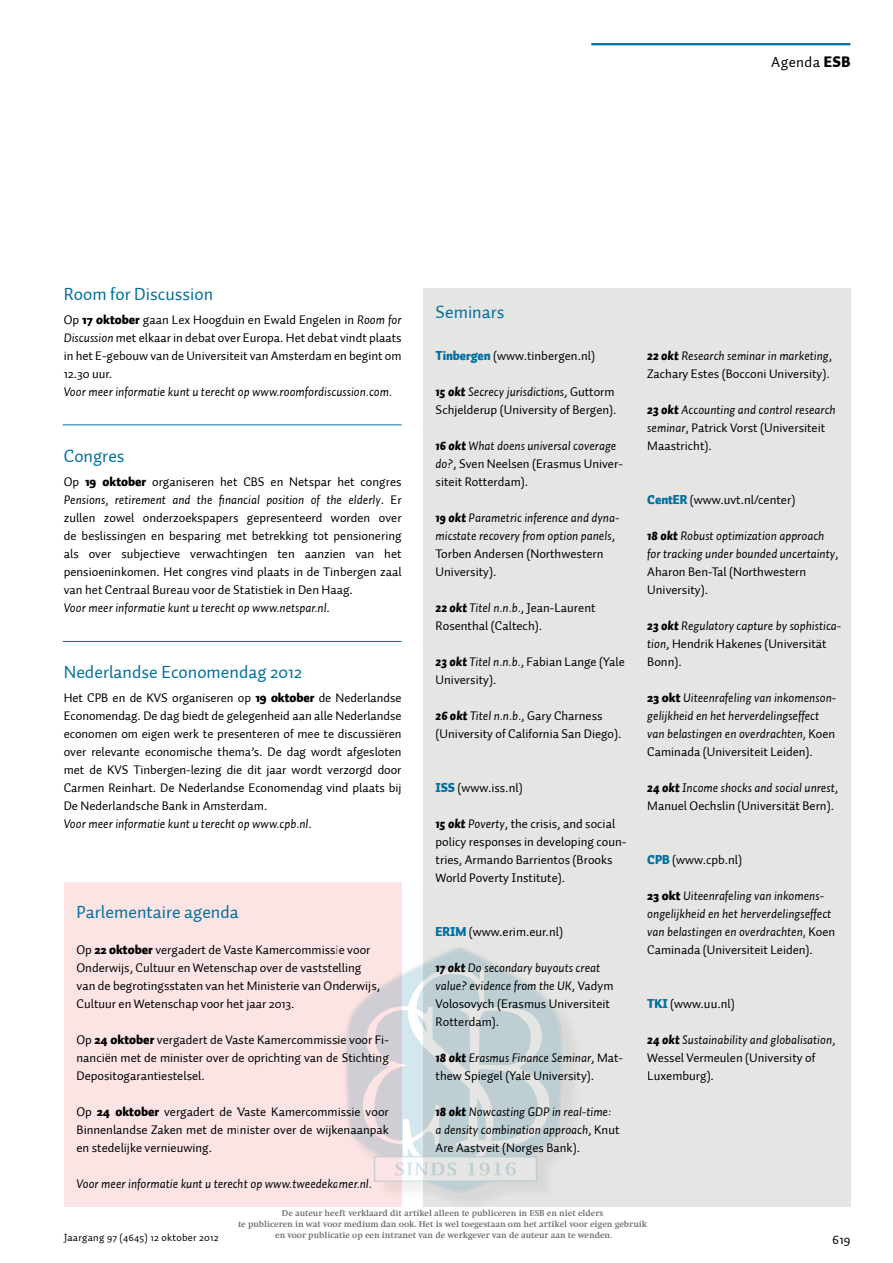
<style>
.page{position:relative;width:893px;height:1263px;background:#fff}
.page>*{position:absolute;margin:0;border:0;box-sizing:border-box;transform-origin:0 0}
.t1{font:18px "Auto 1";color:#006f9f}
.t2{font:15px "Auto 1";letter-spacing:.025em;color:#000}
.t3{font:13.5px "Auto 1";color:#000}
.t4{font:12.75px/18px "Auto 1";color:#000}
.t5{font:italic 12.75px/18px "Auto 1";color:#000}
.t6{font:10.5px "Auto 1";letter-spacing:.025em;color:#000}
.t7{font:700 9px/10.8px "Swift";color:#6d6e71;text-align:center}
.s1{font-weight:900}
.s2{font-style:italic}
.s3{font-weight:900;color:#006f9f}
.s4{font-weight:900;font-style:italic}
.s5{font-style:normal}
.s6{font-weight:900;font-style:normal}
</style>
<div class="page">
<hr style="left:591px;top:43px;width:259px;height:2px;background:#006f9f">
<div style="left:64px;top:882px;width:338px;height:324px;background:#fbe4e3"></div>
<div style="left:423px;top:288px;width:427px;height:918px;background:#e5e5e3"></div>
<hr style="left:63px;top:424px;width:339px;height:1px;background:#006f9f">
<hr style="left:63px;top:641px;width:339px;height:1px;background:#006f9f">
<div style="left:346px;top:948px;width:238px;height:266px;background:#000;opacity:.35"></div>
<svg style="left:346px;top:947px;width:221px;height:250px"></svg>
<svg style="left:374px;top:1178px;width:163px;height:4px"></svg>
<svg style="left:362px;top:965px;width:190px;height:213px"></svg>
<p class="t2" style="left:771px;top:53px;width:81px">Agenda <span class="s1">ESB</span></p>
<h1 class="t1" style="left:64px;top:283px;width:151px">Room for Discussion</h1>
<p class="t4" style="left:64px;top:311px;width:339px;text-align:justify">Op <span class="s1">17 oktober</span> gaan Lex Hoogduin en Ewald Engelen in <span class="s2">Room for Discussion</span> met elkaar in debat over Europa. Het debat vindt plaats in het E-gebouw van de Universiteit van Amsterdam en begint om 12.30 uur.</p>
<p class="t5" style="left:64px;top:383px;width:330px">Voor meer informatie kunt u terecht op www.roomfordiscussion.com.</p>
<h1 class="t1" style="left:64px;top:445px;width:62px">Congres</h1>
<p class="t4" style="left:64px;top:473px;width:339px">Op <span class="s1">19 oktober</span> organiseren het CBS en Netspar het congres <span class="s2">Pensions, retirement and the financial position of the elderly</span>. Er zullen zowel onderzoekspapers gepresenteerd worden over de beslissingen en besparing met betrekking tot pensionering als over subjectieve verwachtingen ten aanzien van het pensioeninkomen. Het congres vind plaats in de Tinbergen zaal van het Centraal Bureau voor de Statistiek in Den Haag.<br><span class="s2">Voor meer informatie kunt u terecht op www.netspar.nl</span>.</p>
<h1 class="t1" style="left:64px;top:661px;width:240px">Nederlandse Economendag 2012</h1>
<p class="t4" style="left:64px;top:689px;width:339px">Het CPB en de KVS organiseren op <span class="s1">19 oktober</span> de Nederlandse Economendag. De dag biedt de gelegenheid aan alle Nederlandse economen om eigen werk te presenteren of mee te discussiëren over relevante economische thema’s. De dag wordt afgesloten met de KVS Tinbergen-lezing die dit jaar wordt verzorgd door Carmen Reinhart. De Nederlandse Economendag vind plaats bij De Nederlandsche Bank in Amsterdam.<br><span class="s2">Voor meer informatie kunt u terecht op www.cpb.nl</span>.</p>
<h1 class="t1" style="left:77px;top:901px;width:164px">Parlementaire agenda</h1>
<p class="t4" style="left:77px;top:941px;width:305px">Op <span class="s1">22 oktober</span> vergadert de Vaste Kamercommissie voor Onderwijs, Cultuur en Wetenschap over de vaststelling van de begrotingsstaten van het Ministerie van Onderwijs, Cultuur en Wetenschap voor het jaar 2013.</p>
<p class="t4" style="left:77px;top:1031px;width:314px;text-align:justify">Op <span class="s1">24 oktober</span> vergadert de Vaste Kamercommissie voor Fi&shy;nanciën met de minister over de oprichting van de Stichting Depositogarantiestelsel.</p>
<p class="t4" style="left:77px;top:1103px;width:314px;text-align:justify">Op <span class="s1">24 oktober</span> vergadert de Vaste Kamercommissie voor Binnenlandse Zaken met de minister over de wijkenaanpak en stedelijke vernieuwing.</p>
<p class="t5" style="left:77px;top:1175px;width:297px">Voor meer informatie kunt u terecht op www.tweedekamer.nl.</p>
<h1 class="t1" style="left:436px;top:301px;width:70px">Seminars</h1>
<p class="t4" style="left:436px;top:347px;width:161px"><span class="s3">Tinbergen</span> (www.tinbergen.nl)</p>
<p class="t4" style="left:436px;top:383px;width:182px"><span class="s4">15 okt</span> <span class="s2">Secrecy jurisdictions</span>, Guttorm<br>Schjelderup (University of Bergen).</p>
<p class="t4" style="left:436px;top:437px;width:189px"><span class="s4">16 okt</span> <span class="s2">What doens universal coverage do?</span>, Sven Neelsen (Erasmus Univer&shy;siteit Rotterdam).</p>
<p class="t5" style="left:436px;top:509px;width:185px"><span class="s1">19 okt</span> Parametric inference and dyna&shy;micstate recovery from option panels<span class="s5">,<br>Torben Andersen (Northwestern<br>University).</span></p>
<p class="t4" style="left:436px;top:599px;width:161px"><span class="s4">22 okt</span> <span class="s2">Titel n.n.b.</span>, Jean-Laurent<br>Rosenthal (Caltech).</p>
<p class="t4" style="left:436px;top:653px;width:191px"><span class="s4">23 okt</span> <span class="s2">Titel n.n.b.</span>, Fabian Lange (Yale<br>University).</p>
<p class="t4" style="left:436px;top:707px;width:187px"><span class="s4">26 okt</span> <span class="s2">Titel n.n.b.</span>, Gary Charness (University of California San Diego).</p>
<p class="t4" style="left:436px;top:779px;width:89px"><span class="s3">ISS</span> (www.iss.nl)</p>
<p class="t4" style="left:436px;top:815px;width:192px"><span class="s4">15 okt</span> <span class="s2">Poverty</span>, the crisis, and social policy responses in developing coun&shy;tries, Armando Barrientos (Brooks World Poverty Institute).</p>
<p class="t4" style="left:436px;top:923px;width:129px"><span class="s3">ERIM</span> (www.erim.eur.nl)</p>
<p class="t4" style="left:436px;top:959px;width:179px"><span class="s4">17 okt</span> <span class="s2">Do secondary buyouts creat value? evidence from the UK</span>, Vadym<br>Volosovych (Erasmus Universiteit<br>Rotterdam).</p>
<p class="t4" style="left:436px;top:1049px;width:189px"><span class="s4">18 okt</span> <span class="s2">Erasmus Finance Seminar</span>, Mat&shy;thew Spiegel (Yale University).</p>
<p class="t5" style="left:436px;top:1103px;width:185px"><span class="s1">18 okt</span> Nowcasting GDP in real-time: a density combination approach<span class="s5">, Knut<br>Are Aastveit (Norges Bank).</span></p>
<p class="t4" style="left:647px;top:347px;width:186px"><span class="s4">22 okt</span> <span class="s2">Research seminar in marketing</span>,<br>Zachary Estes (Bocconi University).</p>
<p class="t4" style="left:647px;top:401px;width:190px"><span class="s4">23 okt</span> <span class="s2">Accounting and control research seminar</span>, Patrick Vorst (Universiteit<br>Maastricht).</p>
<p class="t4" style="left:647px;top:491px;width:150px"><span class="s3">CentER</span> (www.uvt.nl/center)</p>
<p class="t5" style="left:647px;top:527px;width:193px"><span class="s1">18 okt</span> Robust optimization approach for tracking under bounded uncertainty<span class="s5">,<br>Aharon Ben-Tal (Northwestern<br>University).</span></p>
<p class="t5" style="left:647px;top:617px;width:195px"><span class="s1">23 okt</span> Regulatory capture by sophistica&shy;tion<span class="s5">, Hendrik Hakenes (Universität<br>Bonn).</span></p>
<p class="t5" style="left:647px;top:689px;width:190px"><span class="s6">23 okt</span> Uiteenrafeling van inkomenson&shy;gelijkheid en het herverdelingseffect van belastingen en overdrachten, <span class="s5">Koen Caminada (Universiteit Leiden).</span></p>
<p class="t4" style="left:647px;top:779px;width:192px"><span class="s4">24 okt</span> <span class="s2">Income shocks and social unrest</span>,<br>Manuel Oechslin (Universität Bern).</p>
<p class="t4" style="left:647px;top:851px;width:96px"><span class="s3">CPB</span> (www.cpb.nl)</p>
<p class="t5" style="left:647px;top:887px;width:189px"><span class="s6">23 okt</span> Uiteenrafeling van inkomens&shy;ongelijkheid en het herverdelingseffect van belastingen en overdrachten, <span class="s5">Koen Caminada (Universiteit Leiden).</span></p>
<p class="t4" style="left:647px;top:995px;width:89px"><span class="s3">TKI</span> (www.uu.nl)</p>
<p class="t4" style="left:647px;top:1031px;width:190px"><span class="s4">24 okt</span> <span class="s2">Sustainability and globalisation</span>,<br>Wessel Vermeulen (University of<br>Luxemburg).</p>
<p class="t7" style="left:238px;top:1208px;width:411px">De auteur heeft verklaard dit artikel alleen te publiceren in ESB en niet elders<br>te publiceren in wat voor medium dan ook. Het is wel toegestaan om het artikel voor eigen gebruik en voor publicatie op een intranet van de werkgever van de auteur aan te wenden.</p>
<p class="t6" style="left:64px;top:1231px;width:156px">Jaargang 97 (4645) 12 oktober 2012</p>
<p class="t3" style="left:832px;top:1231px;width:20px">619</p>
</div>
